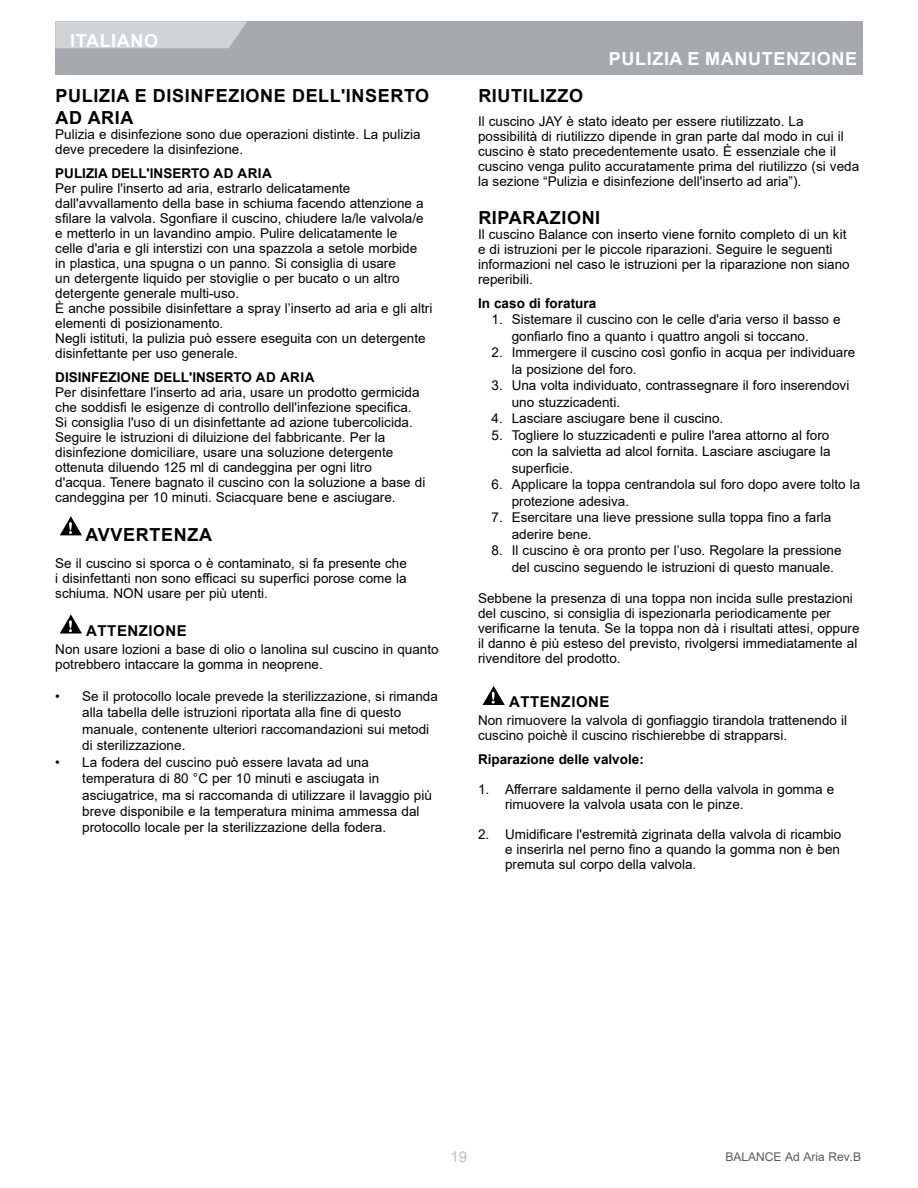
<style>
.page{position:relative;width:918px;height:1188px;background:#fff}
.page>*{position:absolute;margin:0;border:0;box-sizing:border-box;transform-origin:0 0}
.t1{font:700 18px/21.6px "Arial";letter-spacing:.035em;color:#000}
.t2{font:700 18px "Arial";letter-spacing:.035em;color:#fff}
.t3{font:700 15px "Arial";letter-spacing:.035em;color:#000}
.t4{font:15px "Arial";color:#bcbec0}
.t5{font:13.5px/15px "Arial";color:#000}
.t6{font:700 13.5px "Arial";color:#000}
.t7{font:12px "Arial";color:#58595b}
</style>
<div class="page">
<svg style="left:59px;top:535px;width:23px;height:1px"></svg>
<svg style="left:60px;top:516px;width:22px;height:19px"></svg>
<svg style="left:60px;top:614px;width:22px;height:20px"></svg>
<svg style="left:483px;top:686px;width:22px;height:19px"></svg>
<div style="left:55px;top:21px;width:808px;height:54px;background:#a7a9ac"></div>
<svg style="left:55px;top:21px;width:192px;height:27px;background:#ced0d1"></svg>
<h1 class="t2" style="left:70px;top:28px;width:90px">ITALIANO</h1>
<h1 class="t1" style="left:56px;top:85px;width:375px">PULIZIA E DISINFEZIONE DELL'INSERTO<br>AD ARIA</h1>
<p class="t5" style="left:55px;top:127px;width:367px">Pulizia e disinfezione sono due operazioni distinte. La pulizia deve precedere la disinfezione.</p>
<p class="t6" style="left:55px;top:164px;width:218px">PULIZIA DELL'INSERTO AD ARIA</p>
<p class="t5" style="left:55px;top:181px;width:379px">Per pulire l'inserto ad aria, estrarlo delicatamente dall'avvallamento della base in schiuma facendo attenzione a sfilare la valvola. Sgonfiare il cuscino, chiudere la/le valvola/e e metterlo in un lavandino ampio. Pulire delicatamente le<br>celle d'aria e gli interstizi con una spazzola a setole morbide<br>in plastica, una spugna o un panno. Si consiglia di usare<br>un detergente liquido per stoviglie o per bucato o un altro detergente generale multi-uso.<br>È anche possibile disinfettare a spray l’inserto ad aria e gli altri elementi di posizionamento.<br>Negli istituti, la pulizia può essere eseguita con un detergente disinfettante per uso generale.</p>
<p class="t6" style="left:55px;top:368px;width:261px">DISINFEZIONE DELL'INSERTO AD ARIA</p>
<p class="t5" style="left:55px;top:385px;width:372px">Per disinfettare l'inserto ad aria, usare un prodotto germicida che soddisfi le esigenze di controllo dell'infezione specifica.<br>Si consiglia l'uso di un disinfettante ad azione tubercolicida.<br>Seguire le istruzioni di diluizione del fabbricante. Per la disinfezione domiciliare, usare una soluzione detergente ottenuta diluendo 125 ml di candeggina per ogni litro d'acqua. Tenere bagnato il cuscino con la soluzione a base di candeggina per 10 minuti. Sciacquare bene e asciugare.</p>
<h1 class="t1" style="left:86px;top:524px;width:128px">AVVERTENZA</h1>
<p class="t5" style="left:55px;top:555px;width:353px;text-align:justify">Se il cuscino si sporca o è contaminato, si fa presente che i disinfettanti non sono efficaci su superfici porose come la schiuma. NON usare per più utenti.</p>
<p class="t3" style="left:86px;top:620px;width:102px">ATTENZIONE</p>
<p class="t5" style="left:55px;top:642px;width:385px">Non usare lozioni a base di olio o lanolina sul cuscino in quanto potrebbero intaccare la gomma in neoprene.</p>
<p class="t5" style="left:82px;top:687px;width:357px;line-height:16.5px;text-indent:-27px">• Se il protocollo locale prevede la sterilizzazione, si rimanda alla tabella delle istruzioni riportata alla fine di questo manuale, contenente ulteriori raccomandazioni sui metodi di sterilizzazione.</p>
<p class="t5" style="left:82px;top:753px;width:351px;line-height:16.5px;text-indent:-27px">• La fodera del cuscino può essere lavata ad una temperatura di 80 °C per 10 minuti e asciugata in asciugatrice, ma si raccomanda di utilizzare il lavaggio più breve disponibile e la temperatura minima ammessa dal protocollo locale per la sterilizzazione della fodera.</p>
<h1 class="t2" style="left:609px;top:46px;width:250px">PULIZIA E MANUTENZIONE</h1>
<h1 class="t1" style="left:478px;top:85px;width:106px">RIUTILIZZO</h1>
<p class="t5" style="left:478px;top:114px;width:383px">Il cuscino JAY è stato ideato per essere riutilizzato. La possibilità di riutilizzo dipende in gran parte dal modo in cui il cuscino è stato precedentemente usato. È essenziale che il cuscino venga pulito accuratamente prima del riutilizzo (si veda la sezione “Pulizia e disinfezione dell'inserto ad aria”).</p>
<h1 class="t1" style="left:478px;top:207px;width:123px">RIPARAZIONI</h1>
<p class="t5" style="left:478px;top:227px;width:373px">Il cuscino Balance con inserto viene fornito completo di un kit e di istruzioni per le piccole riparazioni. Seguire le seguenti informazioni nel caso le istruzioni per la riparazione non siano reperibili.</p>
<p class="t6" style="left:478px;top:293px;width:120px">In caso di foratura</p>
<p class="t5" style="left:512px;top:311px;width:330px;line-height:16.5px;text-indent:-20px">1. Sistemare il cuscino con le celle d'aria verso il basso e gonfiarlo fino a quanto i quattro angoli si toccano.</p>
<p class="t5" style="left:512px;top:344px;width:345px;line-height:16.5px;text-indent:-20px">2. Immergere il cuscino così gonfio in acqua per individuare la posizione del foro.</p>
<p class="t5" style="left:512px;top:377px;width:339px;line-height:16.5px;text-indent:-20px">3. Una volta individuato, contrassegnare il foro inserendovi uno stuzzicadenti.</p>
<p class="t5" style="left:492px;top:411px;width:233px">4. Lasciare asciugare bene il cuscino.</p>
<p class="t5" style="left:512px;top:426px;width:320px;line-height:16.5px;text-align:justify;text-indent:-20px">5. Togliere lo stuzzicadenti e pulire l'area attorno al foro con la salvietta ad alcol fornita. Lasciare asciugare la superficie.</p>
<p class="t5" style="left:512px;top:476px;width:350px;line-height:16.5px;text-indent:-20px">6. Applicare la toppa centrandola sul foro dopo avere tolto la protezione adesiva.</p>
<p class="t5" style="left:512px;top:509px;width:321px;line-height:16.5px;text-indent:-20px">7. Esercitare una lieve pressione sulla toppa fino a farla aderire bene.</p>
<p class="t5" style="left:512px;top:542px;width:331px;line-height:16.5px;text-indent:-20px">8. Il cuscino è ora pronto per l’uso. Regolare la pressione del cuscino seguendo le istruzioni di questo manuale.</p>
<p class="t5" style="left:478px;top:591px;width:383px">Sebbene la presenza di una toppa non incida sulle prestazioni del cuscino, si consiglia di ispezionarla periodicamente per verificarne la tenuta. Se la toppa non dà i risultati attesi, oppure il danno è più esteso del previsto, rivolgersi immediatamente al rivenditore del prodotto.</p>
<p class="t3" style="left:509px;top:691px;width:102px">ATTENZIONE</p>
<p class="t5" style="left:478px;top:713px;width:371px">Non rimuovere la valvola di gonfiaggio tirandola trattenendo il cuscino poichè il cuscino rischierebbe di strapparsi.</p>
<p class="t6" style="left:478px;top:750px;width:167px">Riparazione delle valvole:</p>
<p class="t5" style="left:505px;top:782px;width:331px;text-indent:-27px">1. Afferrare saldamente il perno della valvola in gomma e rimuovere la valvola usata con le pinze.</p>
<p class="t5" style="left:505px;top:827px;width:338px;text-align:justify;text-indent:-27px">2. Umidificare l'estremità zigrinata della valvola di ricambio e inserirla nel perno fino a quando la gomma non è ben premuta sul corpo della valvola.</p>
<p class="t4" style="left:451px;top:1146px;width:18px">19</p>
<p class="t7" style="left:726px;top:1148px;width:137px">BALANCE Ad Aria Rev.B</p>
</div>
